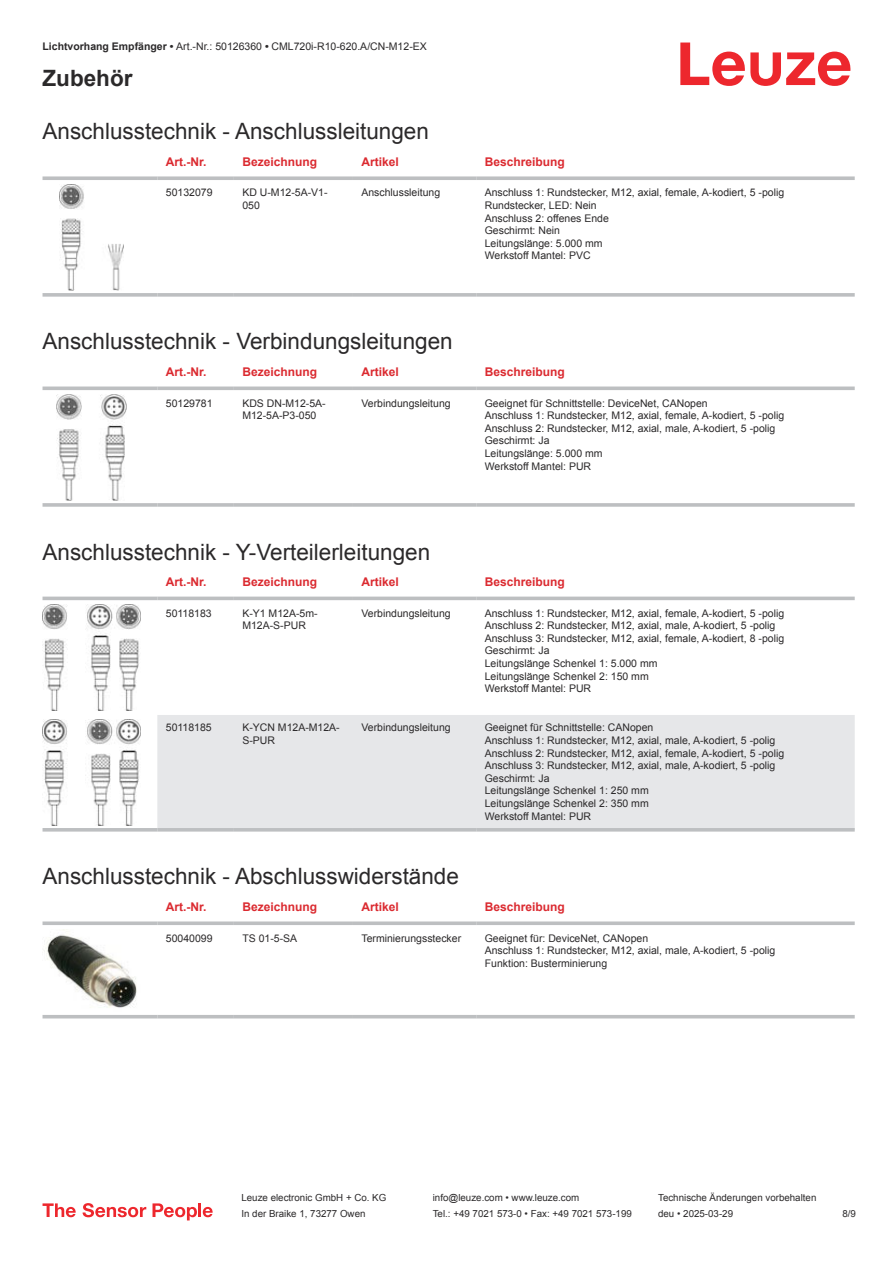
<style>
.page{position:relative;width:893px;height:1263px;background:#fff}
.page>*{position:absolute;margin:0;border:0;box-sizing:border-box;transform-origin:0 0}
.t1{font:22.5px "Arial";color:#2b292a}
.t2{font:700 22.5px "Arial";color:#2b292a}
.t3{font:700 12px "Arial";color:#db2a30}
.t4{font:10.5px/12.6px "Arial";color:#2b292a}
.t5{font:9.75px "Arial";color:#2b292a}
.s1{font-weight:700}
</style>
<div class="page">
<svg style="left:680px;top:43px;width:170px;height:43px"></svg>
<svg style="left:43px;top:176px;width:114px;height:4px"></svg>
<svg style="left:157px;top:176px;width:77px;height:4px"></svg>
<svg style="left:234px;top:176px;width:119px;height:4px"></svg>
<svg style="left:353px;top:176px;width:123px;height:4px"></svg>
<svg style="left:476px;top:176px;width:379px;height:4px;background:#c4c6c8"></svg>
<svg style="left:43px;top:293px;width:114px;height:4px"></svg>
<svg style="left:157px;top:293px;width:77px;height:4px"></svg>
<svg style="left:234px;top:293px;width:119px;height:4px"></svg>
<svg style="left:353px;top:293px;width:123px;height:4px"></svg>
<svg style="left:476px;top:293px;width:379px;height:4px;background:#c3c5c7"></svg>
<img style="left:59px;top:184px;width:65px;height:107px">
<svg style="left:43px;top:386px;width:114px;height:4px"></svg>
<svg style="left:157px;top:386px;width:77px;height:4px"></svg>
<svg style="left:234px;top:386px;width:119px;height:4px"></svg>
<svg style="left:353px;top:386px;width:123px;height:4px"></svg>
<svg style="left:476px;top:386px;width:379px;height:4px;background:#c5c7c9"></svg>
<svg style="left:43px;top:503px;width:114px;height:4px"></svg>
<hr style="left:157px;top:503px;width:77px;height:4px;background:#c6c7c9">
<svg style="left:234px;top:503px;width:119px;height:4px"></svg>
<svg style="left:353px;top:503px;width:123px;height:4px"></svg>
<hr style="left:476px;top:503px;width:379px;height:4px;background:#c6c7c9">
<img style="left:56px;top:394px;width:70px;height:107px">
<svg style="left:43px;top:596px;width:812px;height:236px"></svg>
<div style="left:157px;top:715px;width:698px;height:113px;background:#e6e7e9"></div>
<hr style="left:43px;top:597px;width:114px;height:3px;background:#bdbfc1">
<hr style="left:157px;top:597px;width:77px;height:3px;background:#bdbfc1">
<hr style="left:234px;top:597px;width:119px;height:3px;background:#bdbfc1">
<hr style="left:353px;top:597px;width:123px;height:3px;background:#bdbfc1">
<hr style="left:476px;top:597px;width:379px;height:3px;background:#bdbfc1">
<hr style="left:43px;top:828px;width:114px;height:3px;background:#bdbfc1">
<hr style="left:157px;top:828px;width:77px;height:3px;background:#bdbfc1">
<hr style="left:234px;top:828px;width:119px;height:3px;background:#bdbfc1">
<hr style="left:353px;top:828px;width:123px;height:3px;background:#bdbfc1">
<hr style="left:476px;top:828px;width:379px;height:3px;background:#bdbfc1">
<img style="left:43px;top:604px;width:97px;height:107px">
<img style="left:43px;top:719px;width:97px;height:106px">
<svg style="left:43px;top:1018px;width:812px;height:1px"></svg>
<svg style="left:43px;top:921px;width:114px;height:4px"></svg>
<svg style="left:157px;top:921px;width:77px;height:4px"></svg>
<svg style="left:234px;top:921px;width:119px;height:4px"></svg>
<svg style="left:353px;top:921px;width:123px;height:4px"></svg>
<svg style="left:476px;top:921px;width:379px;height:4px;background:#c5c6c8"></svg>
<hr style="left:43px;top:1015px;width:114px;height:3px;background:#bdbfc1">
<hr style="left:157px;top:1015px;width:77px;height:3px;background:#bdbfc1">
<hr style="left:234px;top:1015px;width:119px;height:3px;background:#bdbfc1">
<hr style="left:353px;top:1015px;width:123px;height:3px;background:#bdbfc1">
<hr style="left:476px;top:1015px;width:379px;height:3px;background:#bdbfc1">
<img style="left:44px;top:929px;width:93px;height:79px">
<svg style="left:43px;top:1203px;width:33px;height:14px"></svg>
<svg style="left:83px;top:1203px;width:63px;height:14px"></svg>
<svg style="left:153px;top:1203px;width:44px;height:17px"></svg>
<hr style="left:198px;top:1203px;width:3px;height:14px;background:#ed272d">
<svg style="left:203px;top:1207px;width:10px;height:10px"></svg>
<p class="t4" style="left:43px;top:41px;width:386px"><span class="s1">Lichtvorhang Empfänger •</span> Art.-Nr.: 50126360 <span class="s1">•</span> CML720i-R10-620.A/CN-M12-EX</p>
<h1 class="t2" style="left:43px;top:70px;width:92px">Zubehör</h1>
<h1 class="t1" style="left:43px;top:123px;width:388px">Anschlusstechnik - Anschlussleitungen</h1>
<p class="t3" style="left:166px;top:157px;width:42px">Art.-Nr.</p>
<p class="t3" style="left:242px;top:157px;width:76px">Bezeichnung</p>
<p class="t3" style="left:361px;top:157px;width:39px">Artikel</p>
<p class="t3" style="left:485px;top:157px;width:82px">Beschreibung</p>
<p class="t4" style="left:166px;top:187px;width:48px">50132079</p>
<p class="t4" style="left:242px;top:187px;width:87px">KD U-M12-5A-V1-<br>050</p>
<p class="t4" style="left:361px;top:187px;width:80px">Anschlussleitung</p>
<p class="t4" style="left:485px;top:187px;width:301px">Anschluss 1: Rundstecker, M12, axial, female, A-kodiert, 5 -polig<br>Rundstecker, LED: Nein<br>Anschluss 2: offenes Ende<br>Geschirmt: Nein<br>Leitungslänge: 5.000 mm<br>Werkstoff Mantel: PVC</p>
<h1 class="t1" style="left:43px;top:333px;width:412px">Anschlusstechnik - Verbindungsleitungen</h1>
<p class="t3" style="left:166px;top:367px;width:42px">Art.-Nr.</p>
<p class="t3" style="left:242px;top:367px;width:76px">Bezeichnung</p>
<p class="t3" style="left:361px;top:367px;width:39px">Artikel</p>
<p class="t3" style="left:485px;top:367px;width:82px">Beschreibung</p>
<p class="t4" style="left:166px;top:397px;width:48px">50129781</p>
<p class="t4" style="left:242px;top:397px;width:85px">KDS DN-M12-5A-<br>M12-5A-P3-050</p>
<p class="t4" style="left:361px;top:397px;width:91px">Verbindungsleitung</p>
<p class="t4" style="left:485px;top:397px;width:301px">Geeignet für Schnittstelle: DeviceNet, CANopen<br>Anschluss 1: Rundstecker, M12, axial, female, A-kodiert, 5 -polig Anschluss 2: Rundstecker, M12, axial, male, A-kodiert, 5 -polig Geschirmt: Ja<br>Leitungslänge: 5.000 mm<br>Werkstoff Mantel: PUR</p>
<h1 class="t1" style="left:43px;top:543px;width:389px">Anschlusstechnik - Y-Verteilerleitungen</h1>
<p class="t3" style="left:166px;top:577px;width:42px">Art.-Nr.</p>
<p class="t3" style="left:242px;top:577px;width:76px">Bezeichnung</p>
<p class="t3" style="left:361px;top:577px;width:39px">Artikel</p>
<p class="t3" style="left:485px;top:577px;width:82px">Beschreibung</p>
<p class="t4" style="left:166px;top:608px;width:47px">50118183</p>
<p class="t4" style="left:242px;top:608px;width:77px">K-Y1 M12A-5m-<br>M12A-S-PUR</p>
<p class="t4" style="left:361px;top:608px;width:91px">Verbindungsleitung</p>
<p class="t4" style="left:485px;top:608px;width:301px">Anschluss 1: Rundstecker, M12, axial, female, A-kodiert, 5 -polig Anschluss 2: Rundstecker, M12, axial, male, A-kodiert, 5 -polig Anschluss 3: Rundstecker, M12, axial, female, A-kodiert, 8 -polig Geschirmt: Ja<br>Leitungslänge Schenkel 1: 5.000 mm<br>Leitungslänge Schenkel 2: 150 mm<br>Werkstoff Mantel: PUR</p>
<p class="t4" style="left:166px;top:722px;width:47px">50118185</p>
<p class="t4" style="left:242px;top:722px;width:99px">K-YCN M12A-M12A-<br>S-PUR</p>
<p class="t4" style="left:361px;top:722px;width:91px">Verbindungsleitung</p>
<p class="t4" style="left:485px;top:722px;width:301px">Geeignet für Schnittstelle: CANopen<br>Anschluss 1: Rundstecker, M12, axial, male, A-kodiert, 5 -polig Anschluss 2: Rundstecker, M12, axial, female, A-kodiert, 5 -polig Anschluss 3: Rundstecker, M12, axial, male, A-kodiert, 5 -polig Geschirmt: Ja<br>Leitungslänge Schenkel 1: 250 mm<br>Leitungslänge Schenkel 2: 350 mm<br>Werkstoff Mantel: PUR</p>
<h1 class="t1" style="left:43px;top:868px;width:418px">Anschlusstechnik - Abschlusswiderstände</h1>
<p class="t3" style="left:166px;top:902px;width:42px">Art.-Nr.</p>
<p class="t3" style="left:242px;top:902px;width:76px">Bezeichnung</p>
<p class="t3" style="left:361px;top:902px;width:39px">Artikel</p>
<p class="t3" style="left:485px;top:902px;width:82px">Beschreibung</p>
<p class="t4" style="left:166px;top:932px;width:48px">50040099</p>
<p class="t4" style="left:242px;top:932px;width:56px">TS 01-5-SA</p>
<p class="t4" style="left:361px;top:932px;width:101px">Terminierungsstecker</p>
<p class="t4" style="left:485px;top:932px;width:292px">Geeignet für: DeviceNet, CANopen<br>Anschluss 1: Rundstecker, M12, axial, male, A-kodiert, 5 -polig<br>Funktion: Busterminierung</p>
<p class="t5" style="left:241px;top:1194px;width:146px">Leuze electronic GmbH + Co. KG</p>
<p class="t5" style="left:433px;top:1194px;width:148px">info@leuze.com • www.leuze.com</p>
<p class="t5" style="left:658px;top:1194px;width:160px">Technische Änderungen vorbehalten</p>
<p class="t5" style="left:241px;top:1210px;width:126px">In der Braike 1, 73277 Owen</p>
<p class="t5" style="left:433px;top:1210px;width:201px">Tel.: +49 7021 573-0 • Fax: +49 7021 573-199</p>
<p class="t5" style="left:658px;top:1210px;width:76px">deu • 2025-03-29</p>
<p class="t5" style="left:842px;top:1210px;width:15px">8 /9</p>
</div>
